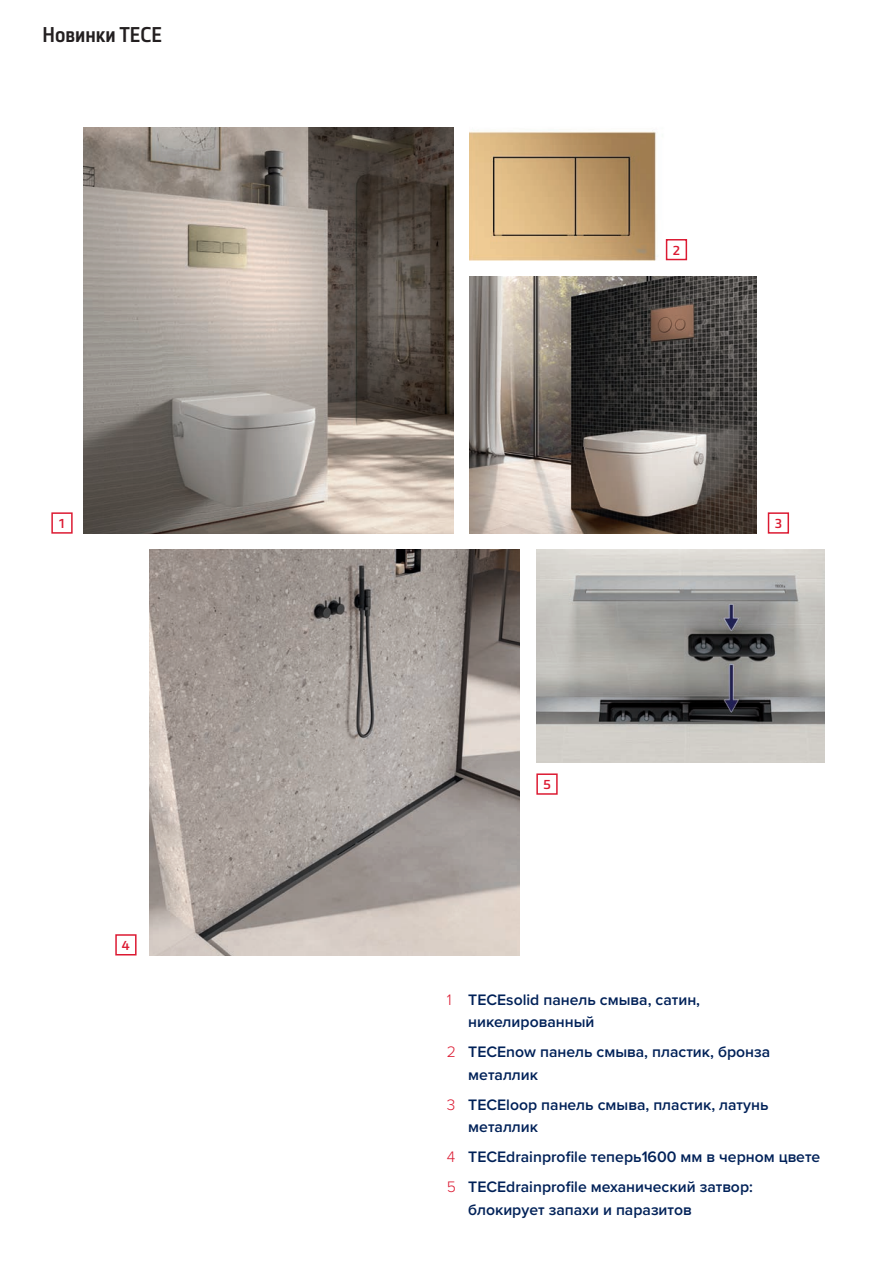
<style>
.page{position:relative;width:893px;height:1263px;background:#fff}
.page>*{position:absolute;margin:0;border:0;box-sizing:border-box;transform-origin:0 0}
.t1{font:600 condensed 21px "Metronic Pro";color:#231f20}
.t2{font:600 15.75px/22.5px "Proxima Nova";color:#002158}
.t3{font:600 12.75px "Metronic Pro";color:#dc1a32}
.s1{font-weight:300;color:#dc1a32}
</style>
<div class="page">
<img style="left:149px;top:549px;width:370px;height:406px">
<div style="left:51px;top:512px;width:22px;height:22px;border:2px solid #dc1a32"></div>
<img style="left:84px;top:128px;width:370px;height:406px">
<div style="left:768px;top:512px;width:21px;height:22px;border:2px solid #dc1a32"></div>
<img style="left:469px;top:276px;width:287px;height:258px">
<img style="left:536px;top:549px;width:289px;height:213px">
<div style="left:115px;top:934px;width:22px;height:21px;border:2px solid #dc1a32"></div>
<div style="left:536px;top:773px;width:22px;height:22px;border:2px solid #dc1a32"></div>
<img style="left:469px;top:131px;width:197px;height:129px">
<div style="left:666px;top:239px;width:21px;height:21px;border:2px solid #dc1a32"></div>
<h1 class="t1" style="left:43px;top:21px;width:121px">Новинки TECE</h1>
<p class="t3" style="left:672px;top:242px;width:10px">2</p>
<p class="t3" style="left:58px;top:515px;width:10px">1</p>
<p class="t3" style="left:774px;top:515px;width:10px">3</p>
<p class="t3" style="left:122px;top:937px;width:10px">4</p>
<p class="t3" style="left:543px;top:777px;width:10px">5</p>
<p class="t2" style="left:468px;top:988px;width:233px;text-indent:-21px"><span class="s1">1</span> TECEsolid панель смыва, сатин, никелированный</p>
<p class="t2" style="left:468px;top:1040px;width:303px;text-indent:-21px"><span class="s1">2</span> TECEnow панель смыва, пластик, бронза металлик</p>
<p class="t2" style="left:468px;top:1093px;width:302px;text-indent:-21px"><span class="s1">3</span> TECEloop панель смыва, пластик, латунь металлик</p>
<p class="t2" style="left:447px;top:1141px;width:375px;line-height:30px"><span class="s1">4</span> TECEdrainprofile теперь1600 мм в черном цвете<br><span class="s1">5</span> TECEdrainprofile механический затвор:</p>
<p class="t2" style="left:468px;top:1198px;width:225px">блокирует запахи и паразитов</p>
</div>
